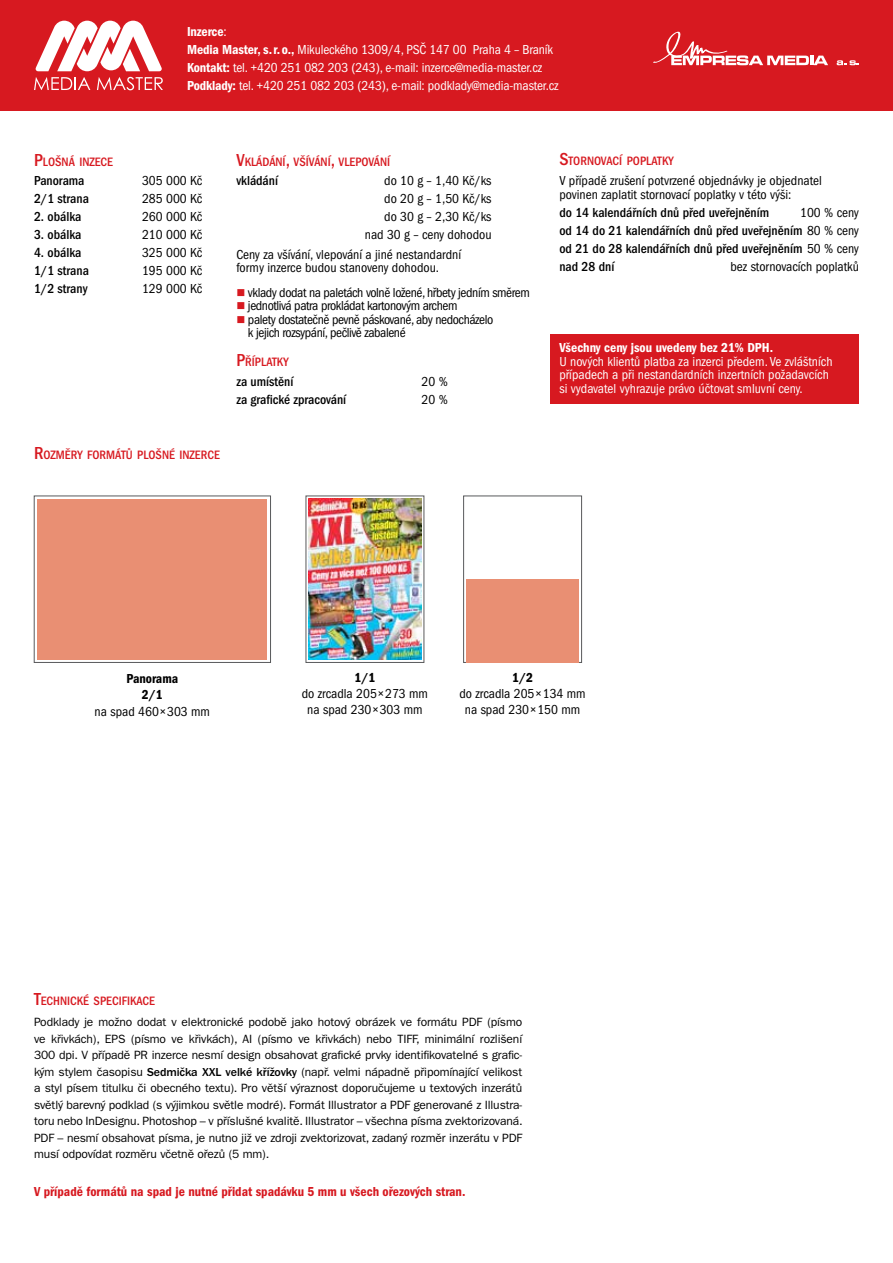
<style>
.page{position:relative;width:893px;height:1263px;background:#fff}
.page>*{position:absolute;margin:0;border:0;box-sizing:border-box;transform-origin:0 0}
.t1{font:condensed 13.5px/18px "ITC Franklin Gothic Std";color:#000}
.t2{font:condensed 13.5px/18px "ITC Franklin Gothic Std";color:#fff}
.t3{font:500 condensed 13.5px/18px "ITC Franklin Gothic Std";color:#000;text-align:justify}
.t4{font:condensed 13.5px/13.5px "ITC Franklin Gothic Std";letter-spacing:-.03em;color:#000}
.t5{font:13.5px "ITC Franklin Gothic Std Dm Cd";color:#d71920}
.t6{font:13.5px "ITC Franklin Gothic Std Dm Cd";color:#fff}
.t7{font:13.5px/16.2px "ITC Franklin Gothic Std Dm Cd";color:#000;text-align:center}
.t8{font:500 condensed 12.6px "ITC Franklin Gothic Std";color:#d71920}
.t9{font:12px/16.5px "ITC Franklin Gothic Std";letter-spacing:-.01em;color:#000;text-align:justify}
.s1{font-size:18px}
.s2{font-family:"ITC Franklin Gothic Std";font-stretch:condensed}
.s3{font-family:"ITC Franklin Gothic Std Dm Cd";font-stretch:normal}
.s4{color:#d71920}
.s5{font-weight:400}
.s6{font-weight:500}
</style>
<div class="page">
<div style="left:0;top:0;width:893px;height:111px;background:#d71920"></div>
<svg style="left:35px;top:21px;width:127px;height:50px"></svg>
<svg style="left:34px;top:77px;width:56px;height:13px"></svg>
<svg style="left:97px;top:77px;width:66px;height:13px"></svg>
<svg style="left:837px;top:60px;width:22px;height:5px"></svg>
<svg style="left:653px;top:31px;width:175px;height:34px"></svg>
<div style="left:551px;top:334px;width:308px;height:69px;background:#d71920"></div>
<div style="left:34px;top:496px;width:237px;height:167px;border:1px solid #58595b"></div>
<div style="left:37px;top:499px;width:230px;height:160px;background:#e98f73"></div>
<img style="left:309px;top:499px;width:112px;height:160px">
<div style="left:463px;top:496px;width:119px;height:167px;border:1px solid #58595b"></div>
<div style="left:466px;top:579px;width:113px;height:83px;background:#e98f73"></div>
<p class="t8" style="left:34px;top:154px;width:81px"><span class="s1">P</span>LOŠNÁ INZECE</p>
<p class="t6" style="left:187px;top:24px;width:41px">Inzerce<span class="s2">:</span></p>
<p class="t2" style="left:187px;top:41px;width:373px"><span class="s3">Media Master, s.r.o.,</span> Mikuleckého 1309/4, PSČ 147 00 Praha 4 – Braník<br><span class="s3">Kontakt:</span> tel. +420 251 082 203 (243), e-mail: inzerce@media-master.cz<br><span class="s3">Podklady:</span> tel. +420 251 082 203 (243), e-mail: podklady@media-master.cz</p>
<p class="t8" style="left:236px;top:154px;width:155px"><span class="s1">V</span>KLÁDÁNÍ<span class="s1">,</span> VŠÍVÁNÍ<span class="s1">,</span> VLEPOVÁNÍ</p>
<p class="t8" style="left:559px;top:154px;width:116px"><span class="s1">S</span>TORNOVACÍ POPLATKY</p>
<p class="t3" style="left:34px;top:172px;width:52px">Panorama</p>
<p class="t1" style="left:142px;top:172px;width:62px">305 000 Kč</p>
<p class="t3" style="left:34px;top:190px;width:56px">2/1 strana</p>
<p class="t1" style="left:142px;top:190px;width:62px">285 000 Kč</p>
<p class="t3" style="left:34px;top:208px;width:49px">2. obálka</p>
<p class="t1" style="left:142px;top:208px;width:62px">260 000 Kč</p>
<p class="t3" style="left:34px;top:226px;width:49px">3. obálka</p>
<p class="t1" style="left:142px;top:226px;width:62px">210 000 Kč</p>
<p class="t3" style="left:34px;top:244px;width:49px">4. obálka</p>
<p class="t1" style="left:142px;top:244px;width:62px">325 000 Kč</p>
<p class="t3" style="left:34px;top:262px;width:56px">1/1 strana</p>
<p class="t1" style="left:142px;top:262px;width:62px">195 000 Kč</p>
<p class="t3" style="left:34px;top:280px;width:55px">1/2 strany</p>
<p class="t1" style="left:142px;top:280px;width:62px">129 000 Kč</p>
<p class="t8" style="left:34px;top:447px;width:187px"><span class="s1">R</span>OZMĚRY FORMÁTŮ PLOŠNÉ INZERCE</p>
<p class="t3" style="left:236px;top:172px;width:43px">vkládání</p>
<p class="t1" style="left:365px;top:172px;width:128px;text-align:right">do 10 g – 1,40 Kč/ks<br>do 20 g – 1,50 Kč/ks<br>do 30 g – 2,30 Kč/ks nad 30 g – ceny dohodou</p>
<p class="t1" style="left:236px;top:248px;width:226px;line-height:13.5px">Ceny za všívání, vlepování a jiné nestandardní formy inzerce budou stanoveny dohodou.</p>
<p class="t4" style="left:236px;top:285px;width:295px"><span class="s4">■</span> vklady dodat na paletách volně ložené, hřbety jedním směrem</p>
<p class="t4" style="left:236px;top:299px;width:223px"><span class="s4">■</span> jednotlivá patra prokládat kartonovým archem</p>
<p class="t4" style="left:248px;top:312px;width:247px;text-indent:-12px"><span class="s4">■</span> palety dostatečně pevně páskované, aby nedocházelo k jejich rozsypání, pečlivě zabalené</p>
<p class="t8" style="left:236px;top:354px;width:54px"><span class="s1">P</span>ŘÍPLATKY</p>
<p class="t3" style="left:236px;top:372px;width:58px">za umístění</p>
<p class="t1" style="left:422px;top:372px;width:28px">20 %</p>
<p class="t3" style="left:236px;top:390px;width:111px">za grafické zpracování</p>
<p class="t1" style="left:422px;top:390px;width:28px">20 %</p>
<p class="t1" style="left:559px;top:174px;width:264px;line-height:13.5px">V případě zrušení potvrzené objednávky je objednatel povinen zaplatit stornovací poplatky v této výši:</p>
<p class="t3" style="left:559px;top:203px;width:211px">do 14 kalendářních dnů před uveřejněním</p>
<p class="t3" style="left:559px;top:203px;width:301px;text-indent:241px"><span class="s5">100 % ceny </span>od 14 do 21 kalendářních dnů před uveřejněním <span class="s5">80 % ceny </span>od 21 do 28 kalendářních dnů před uveřejněním <span class="s5">50 % ceny </span>nad 28 dní</p>
<p class="t1" style="left:730px;top:257px;width:130px">bez stornovacích poplatků</p>
<p class="t6" style="left:559px;top:340px;width:215px">Všechny ceny jsou uvedeny bez 21% DPH.</p>
<p class="t2" style="left:559px;top:355px;width:275px;line-height:13.5px">U nových klientů platba za inzerci předem. Ve zvláštních případech a při nestandardních inzertních požadavcích si vydavatel vyhrazuje právo účtovat smluvní ceny.</p>
<p class="t7" style="left:127px;top:670px;width:53px">Panorama<br>2/1</p>
<p class="t1" style="left:95px;top:702px;width:117px">na spad 460 × 303 mm</p>
<p class="t7" style="left:354px;top:669px;width:22px">1/1</p>
<p class="t1" style="left:302px;top:685px;width:128px;line-height:16.2px;text-align:center">do zrcadla 205 × 273 mm na spad 230 × 303 mm</p>
<p class="t7" style="left:512px;top:669px;width:22px">1/2</p>
<p class="t1" style="left:459px;top:685px;width:128px;line-height:16.2px;text-align:center">do zrcadla 205 × 134 mm na spad 230 × 150 mm</p>
<p class="t8" style="left:34px;top:993px;width:122px"><span class="s1">T</span>ECHNICKÉ SPECIFIKACE</p>
<p class="t9" style="left:34px;top:1014px;width:490px">Podklady je možno dodat v elektronické podobě jako hotový obrázek ve formátu PDF (písmo ve křivkách), EPS (písmo ve křivkách), AI (písmo ve křivkách) nebo TIFF, minimální rozlišení 300 dpi. V případě PR inzerce nesmí design obsahovat grafické prvky identifikovatelné s grafic&shy;kým stylem časopisu <span class="s6">Sedmička XXL velké křížovky</span> (např. velmi nápadně připomínající velikost a styl písem titulku či obecného textu). Pro větší výraznost doporučujeme u textových inzerátů světlý barevný podklad (s výjimkou světle modré). Formát Illustrator a PDF generované z Illustra&shy;toru nebo InDesignu. Photoshop – v příslušné kvalitě. Illustrator – všechna písma zvektorizovaná.<br>PDF – nesmí obsahovat písma, je nutno již ve zdroji zvektorizovat, zadaný rozměr inzerátu v PDF musí odpovídat rozměru včetně ořezů (5 mm).</p>
<p class="t5" style="left:34px;top:1183px;width:433px">V případě formátů na spad je nutné přidat spadávku 5 mm u všech ořezových stran.</p>
</div>
